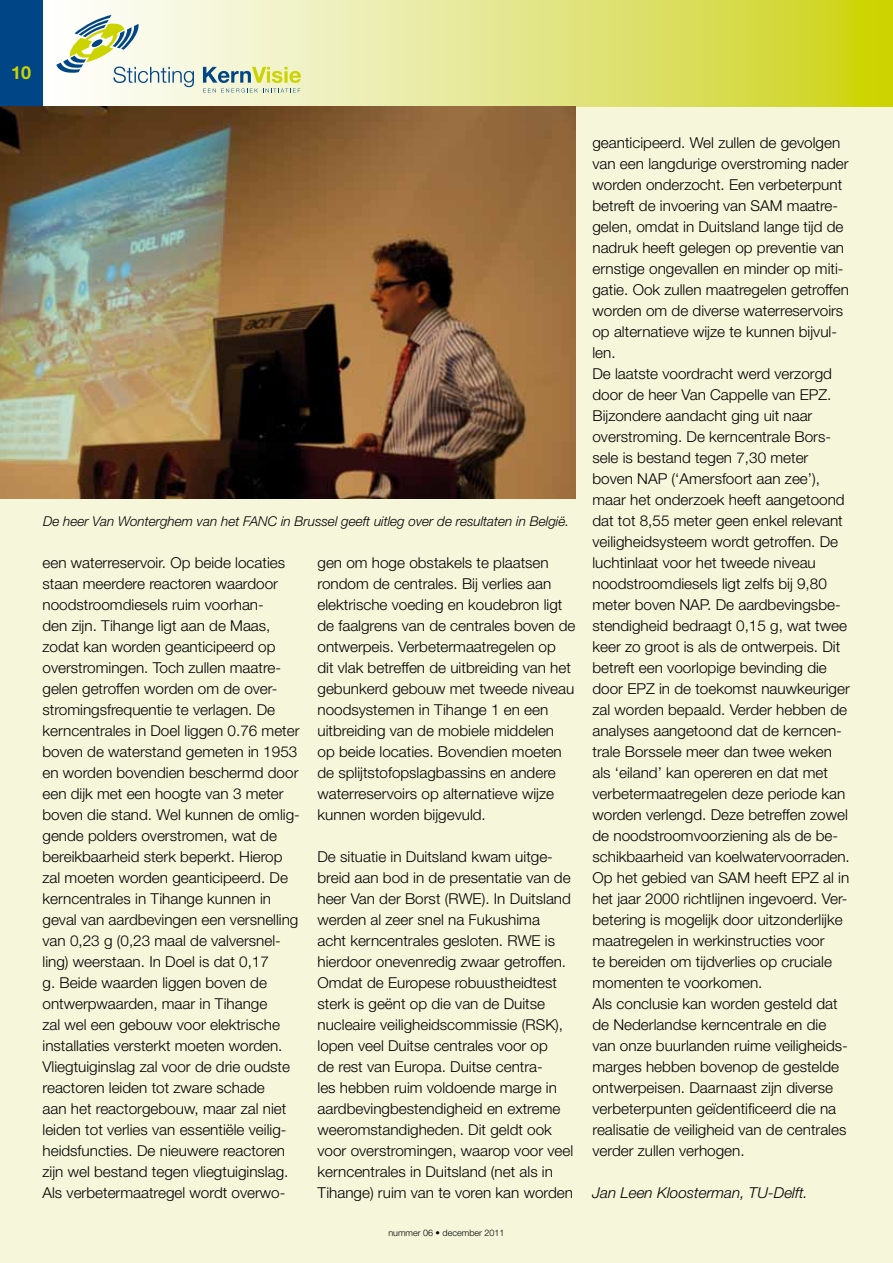
<style>
.page{position:relative;width:893px;height:1263px;background:#fff}
.page>*{position:absolute;margin:0;border:0;box-sizing:border-box;transform-origin:0 0}
.t1{font:700 18px "Helvetica Neue";color:#cbd300}
.t2{font:300 15px/21px "Helvetica Neue";color:#000}
.t3{font:italic 300 15px "Helvetica Neue";color:#000}
.t4{font:italic 300 13.5px "Helvetica Neue";color:#000}
.t5{font:300 9px "Helvetica Neue";color:#000}
</style>
<div class="page">
<div style="left:0;top:92px;width:893px;height:1171px;background:#f5f6da"></div>
<svg style="left:43px;top:0;width:850px;height:106px;background:#e3e685"></svg>
<div style="left:0;top:0;width:43px;height:106px;background:#004687"></div>
<svg style="left:56px;top:15px;width:138px;height:72px"></svg>
<svg style="left:203px;top:67px;width:98px;height:26px;background:#c5d2a8"></svg>
<img style="left:0;top:106px;width:576px;height:393px">
<p class="t1" style="left:11px;top:62px;width:22px">10</p>
<p class="t4" style="left:43px;top:513px;width:527px">De heer Van Wonterghem van het FANC in Brussel geeft uitleg over de resultaten in België.</p>
<p class="t2" style="left:43px;top:552px;width:259px">een waterreservoir. Op beide locaties staan meerdere reactoren waardoor noodstroomdiesels ruim voorhan-<br>den zijn. Tihange ligt aan de Maas, zodat kan worden geanticipeerd op overstromingen. Toch zullen maatre&shy;gelen getroffen worden om de over&shy;stromingsfrequentie te verlagen. De kerncentrales in Doel liggen 0.76 meter boven de waterstand gemeten in 1953 en worden bovendien beschermd door een dijk met een hoogte van 3 meter boven die stand. Wel kunnen de omlig&shy;gende polders overstromen, wat de bereikbaarheid sterk beperkt. Hierop zal moeten worden geanticipeerd. De kerncentrales in Tihange kunnen in geval van aardbevingen een versnelling van 0,23 g (0,23 maal de valversnel&shy;ling) weerstaan. In Doel is dat 0,17<br>g. Beide waarden liggen boven de ontwerpwaarden, maar in Tihange<br>zal wel een gebouw voor elektrische installaties versterkt moeten worden.<br>Vliegtuiginslag zal voor de drie oudste reactoren leiden tot zware schade<br>aan het reactorgebouw, maar zal niet leiden tot verlies van essentiële veilig&shy;heidsfuncties. De nieuwere reactoren zijn wel bestand tegen vliegtuiginslag.<br>Als verbetermaatregel wordt overwo-</p>
<p class="t2" style="left:317px;top:552px;width:259px">gen om hoge obstakels te plaatsen rondom de centrales. Bij verlies aan elektrische voeding en koudebron ligt de faalgrens van de centrales boven de ontwerpeis. Verbetermaatregelen op dit vlak betreffen de uitbreiding van het gebunkerd gebouw met tweede niveau noodsystemen in Tihange 1 en een uitbreiding van de mobiele middelen<br>op beide locaties. Bovendien moeten de splijtstofopslagbassins en andere waterreservoirs op alternatieve wijze kunnen worden bijgevuld.</p>
<p class="t2" style="left:317px;top:846px;width:257px">De situatie in Duitsland kwam uitge&shy;breid aan bod in de presentatie van de heer Van der Borst (RWE). In Duitsland werden al zeer snel na Fukushima<br>acht kerncentrales gesloten. RWE is hierdoor onevenredig zwaar getroffen.<br>Omdat de Europese robuustheidtest sterk is geënt op die van de Duitse nucleaire veiligheidscommissie (RSK), lopen veel Duitse centrales voor op<br>de rest van Europa. Duitse centra-<br>les hebben ruim voldoende marge in aardbevingbestendigheid en extreme weeromstandigheden. Dit geldt ook voor overstromingen, waarop voor veel kerncentrales in Duitsland (net als in Tihange) ruim van te voren kan worden</p>
<p class="t5" style="left:388px;top:1227px;width:118px">nummer 06 • december 2011</p>
<p class="t2" style="left:592px;top:132px;width:259px">geanticipeerd. Wel zullen de gevolgen van een langdurige overstroming nader worden onderzocht. Een verbeterpunt betreft de invoering van SAM maatre&shy;gelen, omdat in Duitsland lange tijd de nadruk heeft gelegen op preventie van ernstige ongevallen en minder op miti&shy;gatie. Ook zullen maatregelen getroffen worden om de diverse waterreservoirs op alternatieve wijze te kunnen bijvul&shy;len.<br>De laatste voordracht werd verzorgd door de heer Van Cappelle van EPZ.<br>Bijzondere aandacht ging uit naar overstroming. De kerncentrale Bors&shy;sele is bestand tegen 7,30 meter boven NAP (‘Amersfoort aan zee’), maar het onderzoek heeft aangetoond dat tot 8,55 meter geen enkel relevant veiligheidsysteem wordt getroffen. De luchtinlaat voor het tweede niveau noodstroomdiesels ligt zelfs bij 9,80 meter boven NAP. De aardbevingsbe&shy;stendigheid bedraagt 0,15 g, wat twee keer zo groot is als de ontwerpeis. Dit betreft een voorlopige bevinding die door EPZ in de toekomst nauwkeuriger zal worden bepaald. Verder hebben de analyses aangetoond dat de kerncen&shy;trale Borssele meer dan twee weken als ‘eiland’ kan opereren en dat met verbetermaatregelen deze periode kan worden verlengd. Deze betreffen zowel de noodstroomvoorziening als de be&shy;schikbaarheid van koelwatervoorraden.<br>Op het gebied van SAM heeft EPZ al in het jaar 2000 richtlijnen ingevoerd. Ver&shy;betering is mogelijk door uitzonderlijke maatregelen in werkinstructies voor<br>te bereiden om tijdverlies op cruciale momenten te voorkomen.<br>Als conclusie kan worden gesteld dat de Nederlandse kerncentrale en die van onze buurlanden ruime veiligheids&shy;marges hebben bovenop de gestelde ontwerpeisen. Daarnaast zijn diverse verbeterpunten geïdentificeerd die na realisatie de veiligheid van de centrales verder zullen verhogen.</p>
<p class="t3" style="left:592px;top:1184px;width:217px">Jan Leen Kloosterman, TU-Delft.</p>
</div>
